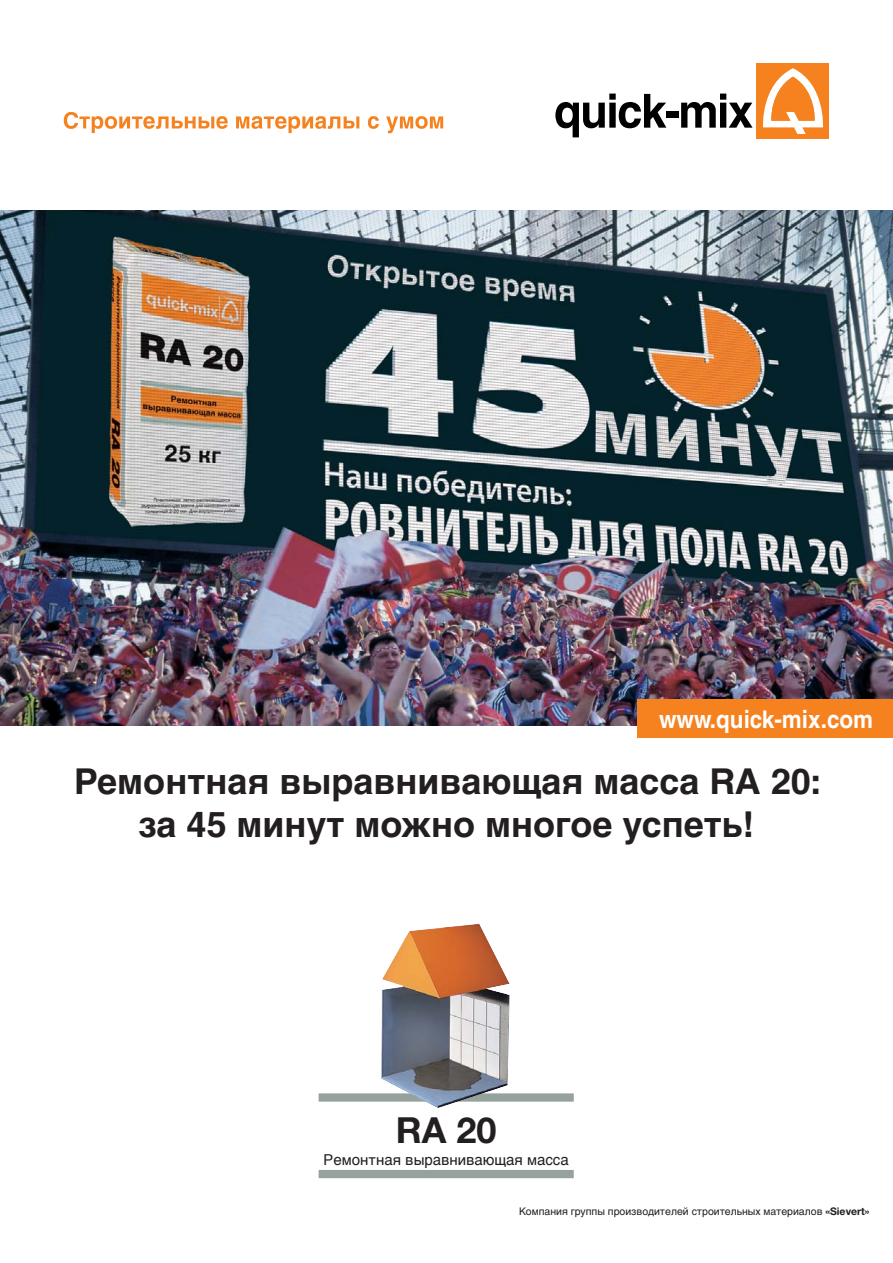
<style>
.page{position:relative;width:893px;height:1263px;background:#fff}
.page>*{position:absolute;margin:0;border:0;box-sizing:border-box;transform-origin:0 0}
.t1{font:700 36px "Helvetica Neue";color:#231f20}
.t2{font:700 35.7px/43.2px "Helvetica Cyr";color:#231f20;text-align:center}
.t3{font:700 24.45px "Helvetica Cyr";color:#fff;scale:.92 1}
.t4{font:15px "Helvetica";color:#231f20}
.t5{font:10.5px "Helvetica Cyr Upright";color:#231f20}
.s1{font-family:"Helvetica Neue";font-weight:700}
</style>
<div class="page">
<div style="left:319px;top:1093px;width:255px;height:9px;background:#96a29c"></div>
<div style="left:319px;top:1170px;width:255px;height:8px;background:#96a29c"></div>
<img style="left:381px;top:923px;width:129px;height:185px">
<svg style="left:555px;top:94px;width:111px;height:43px"></svg>
<div style="left:666px;top:111px;width:12px;height:6px;background:#000"></div>
<svg style="left:681px;top:94px;width:72px;height:34px"></svg>
<div style="left:757px;top:64px;width:72px;height:75px;background:#f5821f"></div>
<svg style="left:763px;top:68px;width:60px;height:66px"></svg>
<svg style="left:64px;top:112px;width:379px;height:21px"></svg>
<img style="left:0;top:210px;width:893px;height:516px">
<div style="left:638px;top:699px;width:255px;height:39px;background:#f5821f"></div>
<h3 class="t3" style="left:659px;top:711px;width:234px">www.quick-mix.com</h3>
<h2 class="t2" style="left:74px;top:764px;width:748px">Ремонтная выравнивающая масса RA 20: за 45 минут можно многое успеть!</h2>
<h1 class="t1" style="left:396px;top:1118px;width:102px">RA 20</h1>
<h3 class="t4" style="left:324px;top:1153px;width:247px">Ремонтная выравнивающая масса</h3>
<p class="t5" style="left:519px;top:1207px;width:352px">Компания группы производителей строительных материалов <span class="s1">«Sievert»</span></p>
</div>
